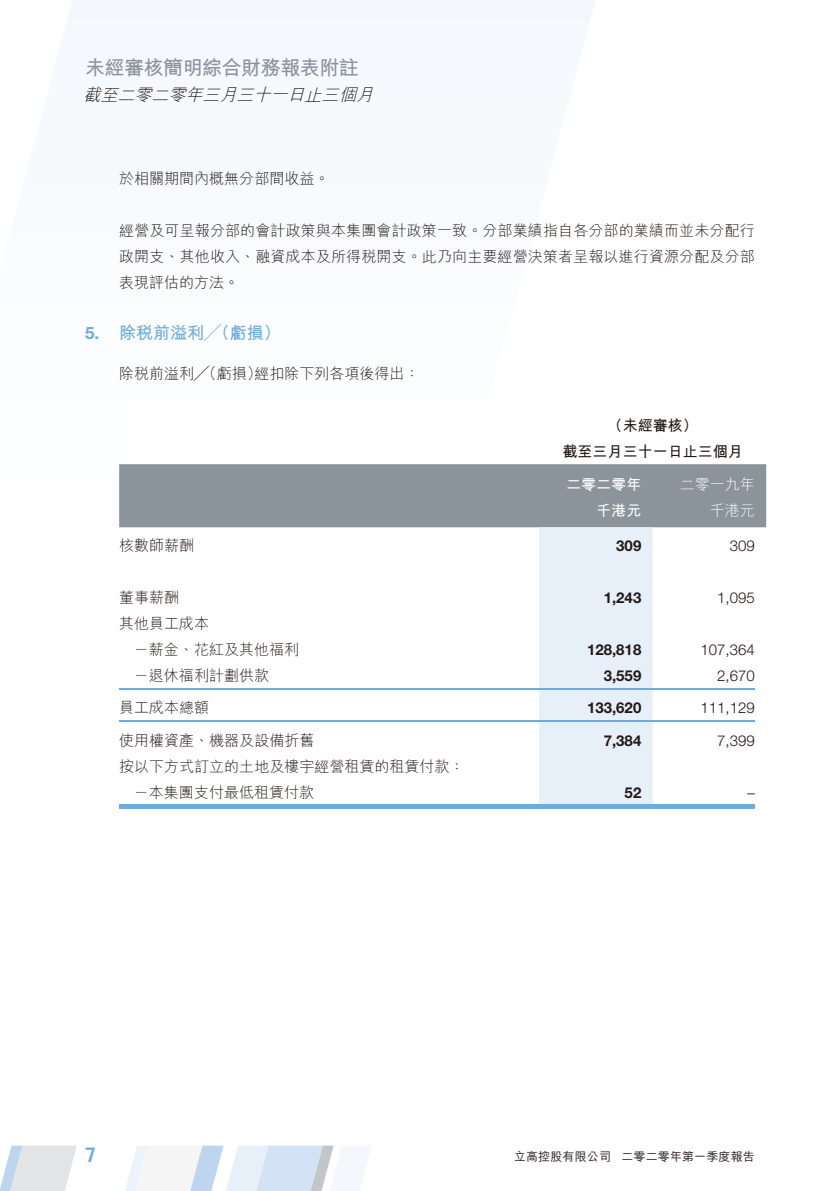
<style>
.page{position:relative;width:840px;height:1191px;background:#fff}
.page>*{position:absolute;margin:0;border:0;box-sizing:border-box;transform-origin:0 0}
.t1{font:20px "M Hei HK Bold E Ten B5 H";letter-spacing:-.025em;color:#8b939b}
.t2{font:700 20px "Trade Gothic LT Std";color:#70abdd}
.t3{font:italic 17px "M Hei HK Light E Ten B5 H";color:#231916}
.t4{font:17px "M Hei HK Bold E Ten B5 H";color:#70abdd}
.t5{font:15px/26px "M Hei HK Light E Ten B5 H";color:#231916}
.t6{font:700 15px "Helvetica Neue LT Std";color:#231916}
.t7{font:300 15px "Helvetica Neue LT Std";color:#231916}
.t8{font:15px/26px "M Hei HK Bold E Ten B5 H";color:#231916;text-align:center}
.t9{font:15px "M Hei HK Bold E Ten B5 H";color:#fff}
.t10{font:15px "M Hei HK Light E Ten B5 H";color:#fff}
.t11{font:12px "M Hei HK Medium E Ten B5 H";letter-spacing:.01em;color:#231916}
.s1{font-family:"Helvetica Neue LT Std";font-weight:700}
</style>
<div class="page">
<div style="left:68px;top:0;width:527px;height:19px;background:#f4f8fd"></div>
<svg style="left:0;top:1145px;width:77px;height:46px"></svg>
<svg style="left:125px;top:1145px;width:246px;height:46px"></svg>
<svg style="left:119px;top:527px;width:646px;height:281px"></svg>
<div style="left:119px;top:464px;width:646px;height:63px;background:#8b939b"></div>
<div style="left:539px;top:527px;width:113px;height:277px;background:#e7eff9"></div>
<hr style="left:119px;top:688px;width:420px;height:1px;background:#70abdd">
<hr style="left:539px;top:688px;width:113px;height:1px;background:#70abdd">
<hr style="left:652px;top:688px;width:102px;height:1px;background:#70abdd">
<hr style="left:119px;top:720px;width:420px;height:1px;background:#70abdd">
<hr style="left:539px;top:720px;width:113px;height:1px;background:#70abdd">
<hr style="left:652px;top:720px;width:102px;height:1px;background:#70abdd">
<hr style="left:119px;top:804px;width:420px;height:4px;background:#70abdd">
<hr style="left:539px;top:804px;width:113px;height:4px;background:#70abdd">
<hr style="left:652px;top:804px;width:102px;height:4px;background:#70abdd">
<h1 class="t1" style="left:85px;top:60px;width:275px">未經審核簡明綜合財務報表附註</h1>
<p class="t3" style="left:83px;top:88px;width:295px">截至二零二零年三月三十一日止三個月</p>
<p class="t5" style="left:119px;top:167px;width:212px">於相關期間內概無分部間收益。</p>
<p class="t5" style="left:119px;top:219px;width:636px;text-align:justify">經營及可呈報分部的會計政策與本集團會計政策一致。分部業績指自各分部的業績而並未分配行政開支、其他收入、融資成本及所得稅開支。此乃向主要經營決策者呈報以進行資源分配及分部表現評估的方法。</p>
<p class="t4" style="left:85px;top:326px;width:197px"><span class="s1">5.</span> 除稅前溢利╱（虧損）</p>
<p class="t5" style="left:119px;top:362px;width:302px">除稅前溢利╱（虧損）經扣除下列各項後得出：</p>
<p class="t8" style="left:562px;top:414px;width:181px">（未經審核）<br>截至三月三十一日止三個月</p>
<p class="t9" style="left:566px;top:479px;width:76px">二零二零年</p>
<p class="t10" style="left:679px;top:479px;width:76px">二零一九年</p>
<p class="t9" style="left:596px;top:505px;width:46px">千港元</p>
<p class="t10" style="left:709px;top:505px;width:46px">千港元</p>
<p class="t5" style="left:119px;top:535px;width:77px">核數師薪酬</p>
<p class="t6" style="left:616px;top:541px;width:27px">309</p>
<p class="t7" style="left:729px;top:541px;width:27px">309</p>
<p class="t5" style="left:119px;top:587px;width:61px">董事薪酬</p>
<p class="t6" style="left:603px;top:593px;width:39px">1,243</p>
<p class="t7" style="left:716px;top:593px;width:39px">1,095</p>
<p class="t5" style="left:134px;top:613px;width:166px;text-indent:-15px">其他員工成本<br>－薪金、花紅及其他福利</p>
<p class="t6" style="left:586px;top:645px;width:56px">128,818</p>
<p class="t7" style="left:700px;top:645px;width:56px">107,364</p>
<p class="t5" style="left:134px;top:665px;width:137px">－退休福利計劃供款</p>
<p class="t6" style="left:603px;top:671px;width:39px">3,559</p>
<p class="t7" style="left:716px;top:671px;width:39px">2,670</p>
<p class="t5" style="left:119px;top:697px;width:91px">員工成本總額</p>
<p class="t6" style="left:586px;top:703px;width:56px">133,620</p>
<p class="t7" style="left:700px;top:703px;width:56px">111,129</p>
<p class="t5" style="left:119px;top:729px;width:196px">使用權資產、機器及設備折舊</p>
<p class="t6" style="left:603px;top:735px;width:39px">7,384</p>
<p class="t7" style="left:716px;top:735px;width:39px">7,399</p>
<p class="t5" style="left:134px;top:755px;width:332px;text-indent:-15px">按以下方式訂立的土地及樓宇經營租賃的租賃付款：－本集團支付最低租賃付款</p>
<p class="t6" style="left:624px;top:787px;width:18px">52</p>
<p class="t7" style="left:747px;top:787px;width:9px">–</p>
<h1 class="t2" style="left:85px;top:1148px;width:13px">7</h1>
<p class="t11" style="left:513px;top:1152px;width:242px">立高控股有限公司 二零二零年第一季度報告</p>
</div>
